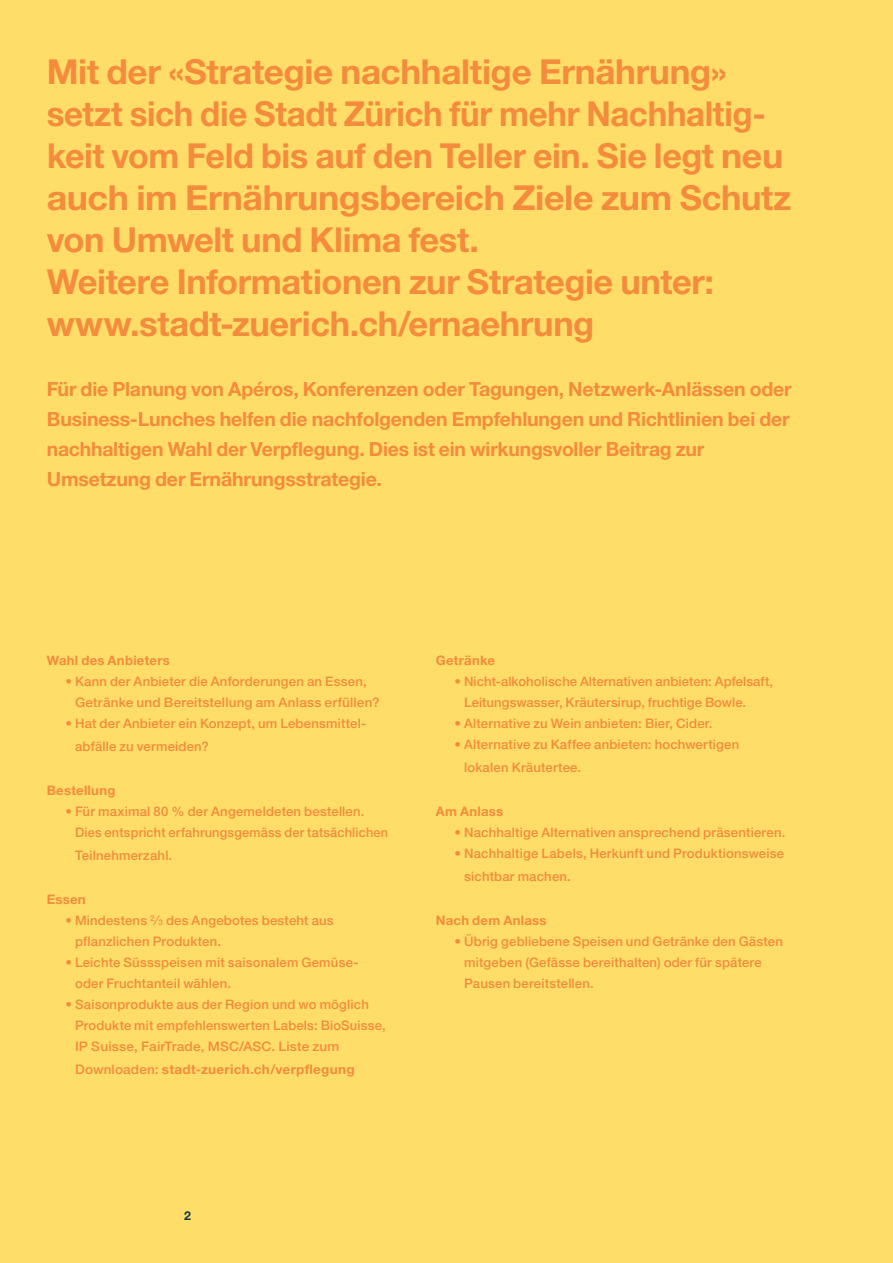
<style>
.page{position:relative;width:893px;height:1263px;background:#ffdd68}
.page>*{position:absolute;margin:0;border:0;box-sizing:border-box;transform-origin:0 0}
._01_Titel_Heavy_22pt{font:700 34.5px/42px "Helvetica Neue LT Pro";letter-spacing:-.01em;color:#f58b3c}
._01_Titel_Heavy_22pt-2{font:700 19.5px/30px "Helvetica Neue LT Pro";letter-spacing:-.01em;color:#f58b3c}
._01_Titel_Heavy_22pt-3{font:500 13.2px/21px "Helvetica Neue LT Pro";letter-spacing:.015em;color:#f58b3c}
._01_Titel_Heavy_22pt-4{font:700 13.2px "Helvetica Neue LT Pro";letter-spacing:.02em;color:#f58b3c}
.t1{font:700 12.3px "Helvetica Neue LT Pro";color:#17383f}
.s1{font-size:7.8px}
.s2{font-weight:500}
</style>
<div class="page">
<h1 class="_01_Titel_Heavy_22pt" style="left:47px;top:50px;width:746px">Mit der «Strategie nachhaltige Ernährung» setzt sich die Stadt Zürich für mehr Nachhaltig&shy;keit vom Feld bis auf den Teller ein. Sie legt neu auch im Ernährungsbereich Ziele zum Schutz von Umwelt und Klima fest.<br>Weitere Informationen zur Strategie unter: www.stadt-zuerich.ch/ernaehrung</h1>
<h1 class="_01_Titel_Heavy_22pt-2" style="left:47px;top:374px;width:747px">Für die Planung von Apéros, Konferenzen oder Tagungen, Netzwerk-Anlässen oder Business-Lunches helfen die nachfolgenden Empfehlungen und Richtlinien bei der nachhaltigen Wahl der Verpflegung. Dies ist ein wirkungsvoller Beitrag zur Umsetzung der Ernährungsstrategie.</h1>
<h1 class="_01_Titel_Heavy_22pt-4" style="left:47px;top:652px;width:125px">Wahl des Anbieters</h1>
<h1 class="_01_Titel_Heavy_22pt-3" style="left:75px;top:671px;width:306px;text-indent:-10px">• Kann der Anbieter die Anforderungen an Essen,<br>Getränke und Bereitstellung am Anlass erfüllen?</h1>
<h1 class="_01_Titel_Heavy_22pt-3" style="left:75px;top:712px;width:293px;line-height:22.4px;text-indent:-10px">• Hat der Anbieter ein Konzept, um Lebensmittel&shy;abfälle zu vermeiden?</h1>
<h1 class="_01_Titel_Heavy_22pt-4" style="left:47px;top:782px;width:70px">Bestellung</h1>
<h1 class="_01_Titel_Heavy_22pt-3" style="left:75px;top:801px;width:315px;text-indent:-10px">• Für maximal 80 % der Angemeldeten bestellen.<br>Dies entspricht erfahrungsgemäss der tatsächlichen</h1>
<h1 class="_01_Titel_Heavy_22pt-3" style="left:75px;top:844px;width:99px">Teilnehmerzahl.</h1>
<h1 class="_01_Titel_Heavy_22pt-4" style="left:47px;top:891px;width:40px">Essen</h1>
<h1 class="_01_Titel_Heavy_22pt-3" style="left:75px;top:910px;width:260px;text-indent:-10px">• Mindestens <sup>2</sup>∕<span class="s1">3</span> des Angebotes besteht aus pflanzlichen Produkten.</h1>
<h1 class="_01_Titel_Heavy_22pt-3" style="left:75px;top:952px;width:285px;text-indent:-10px">• Leichte Süssspeisen mit saisonalem Gemüse&shy;oder Fruchtanteil wählen.</h1>
<h1 class="_01_Titel_Heavy_22pt-3" style="left:75px;top:994px;width:312px;text-indent:-10px">• Saisonprodukte aus der Region und wo möglich<br>Produkte mit empfehlenswerten Labels: BioSuisse,<br>IP Suisse, FairTrade, MSC/ASC. Liste zum</h1>
<h1 class="_01_Titel_Heavy_22pt-4" style="left:75px;top:1061px;width:281px"><span class="s2">Downloaden:</span> stadt-zuerich.ch/verpflegung</h1>
<h1 class="_01_Titel_Heavy_22pt-4" style="left:436px;top:652px;width:61px">Getränke</h1>
<h1 class="_01_Titel_Heavy_22pt-3" style="left:464px;top:671px;width:311px;text-indent:-10px">• Nicht-alkoholische Alternativen anbieten: Apfelsaft,<br>Leitungswasser, Kräutersirup, fruchtige Bowle.</h1>
<h1 class="_01_Titel_Heavy_22pt-3" style="left:454px;top:713px;width:260px">• Alternative zu Wein anbieten: Bier, Cider.</h1>
<h1 class="_01_Titel_Heavy_22pt-3" style="left:464px;top:733px;width:277px;line-height:22.4px;text-indent:-10px">• Alternative zu Kaffee anbieten: hochwertigen lokalen Kräutertee.</h1>
<h1 class="_01_Titel_Heavy_22pt-4" style="left:436px;top:803px;width:69px">Am Anlass</h1>
<h1 class="_01_Titel_Heavy_22pt-3" style="left:454px;top:822px;width:332px">• Nachhaltige Alternativen ansprechend präsentieren.</h1>
<h1 class="_01_Titel_Heavy_22pt-3" style="left:464px;top:842px;width:321px;line-height:22.4px;text-indent:-10px">• Nachhaltige Labels, Herkunft und Produktionsweise sichtbar machen.</h1>
<h1 class="_01_Titel_Heavy_22pt-4" style="left:436px;top:912px;width:112px">Nach dem Anlass</h1>
<h1 class="_01_Titel_Heavy_22pt-3" style="left:464px;top:931px;width:320px;text-indent:-10px">• Übrig gebliebene Speisen und Getränke den Gästen mitgeben (Gefässe bereithalten) oder für spätere<br>Pausen bereitstellen.</h1>
<p class="t1" style="left:184px;top:1208px;width:8px">2</p>
</div>
